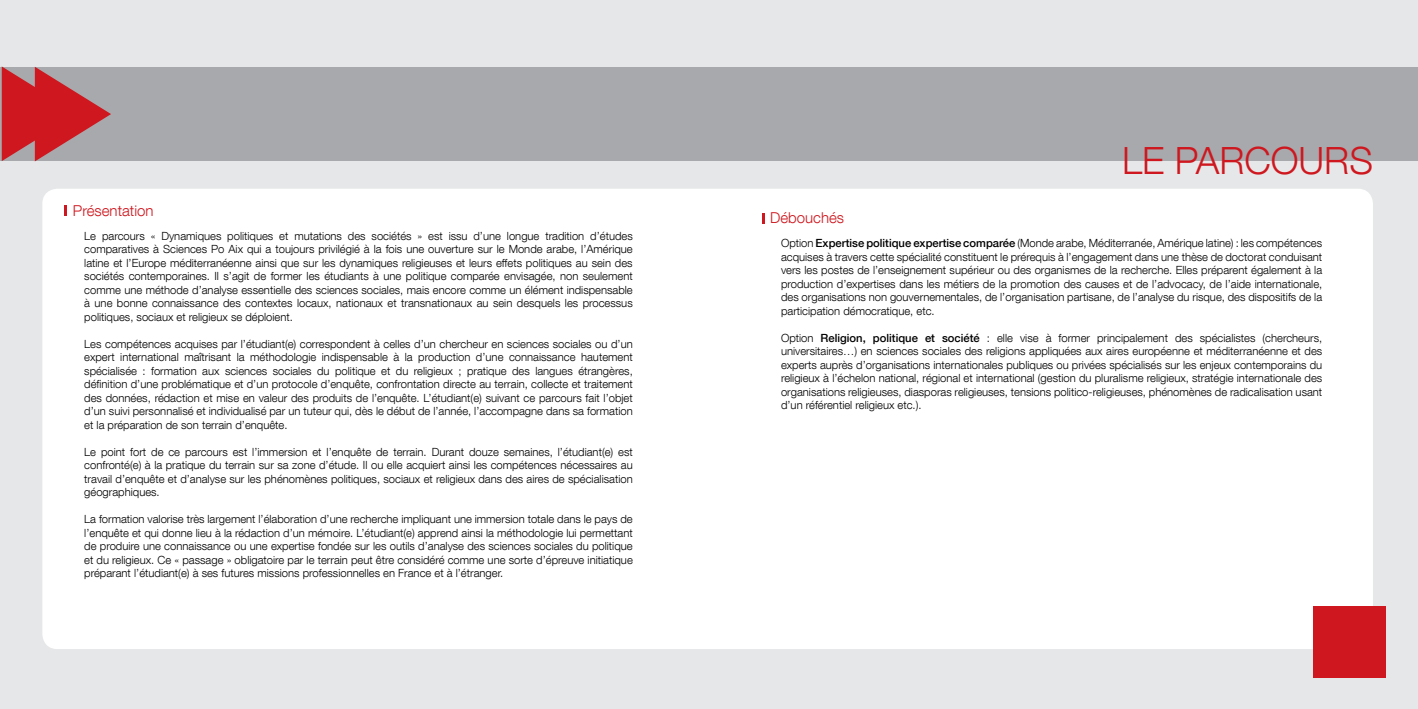
<style>
.page{position:relative;width:1418px;height:709px;background:#fff}
.page>*{position:absolute;margin:0;border:0;box-sizing:border-box;transform-origin:0 0}
.t1{font:300 37.5px "Helvetica Neue LT Com";color:#ce171e}
.t2{font:300 15px "Helvetica Neue LT Com";color:#ce171e}
.t3{font:300 11.25px/13.5px "Helvetica Neue LT Com";color:#000;text-align:justify}
.s1{font-weight:500}
</style>
<div class="page">
<div style="left:0;top:0;width:1417px;height:709px;background:#e6e7e8"></div>
<div style="left:42px;top:189px;width:1330px;height:460px;background:#fff;border-radius:15px"></div>
<svg style="left:64px;top:205px;width:3px;height:11px"></svg>
<svg style="left:762px;top:213px;width:2px;height:10px"></svg>
<div style="left:0;top:67px;width:1417px;height:93px;background:#a7a9ac"></div>
<svg style="left:2px;top:66px;width:109px;height:95px"></svg>
<div style="left:1313px;top:606px;width:72px;height:71px;background:#ce171e"></div>
<h2 class="t2" style="left:73px;top:201px;width:82px">Présentation</h2>
<p class="t3" style="left:84px;top:229px;width:550px">Le parcours « Dynamiques politiques et mutations des sociétés » est issu d’une longue tradition d’études comparatives à Sciences Po Aix qui a toujours privilégié à la fois une ouverture sur le Monde arabe, l’Amérique latine et l’Europe méditerranéenne ainsi que sur les dynamiques religieuses et leurs effets politiques au sein des sociétés contemporaines. Il s’agit de former les étudiants à une politique comparée envisagée, non seulement comme une méthode d’analyse essentielle des sciences sociales, mais encore comme un élément indispensable à une bonne connaissance des contextes locaux, nationaux et transnationaux au sein desquels les processus politiques, sociaux et religieux se déploient.</p>
<p class="t3" style="left:84px;top:337px;width:550px">Les compétences acquises par l’étudiant(e) correspondent à celles d’un chercheur en sciences sociales ou d’un expert international maîtrisant la méthodologie indispensable à la production d’une connaissance hautement spécialisée : formation aux sciences sociales du politique et du religieux ; pratique des langues étrangères, définition d’une problématique et d’un protocole d’enquête, confrontation directe au terrain, collecte et traitement des données, rédaction et mise en valeur des produits de l’enquête. L’étudiant(e) suivant ce parcours fait l’objet d’un suivi personnalisé et individualisé par un tuteur qui, dès le début de l’année, l’accompagne dans sa formation et la préparation de son terrain d’enquête.</p>
<p class="t3" style="left:84px;top:445px;width:550px">Le point fort de ce parcours est l’immersion et l’enquête de terrain. Durant douze semaines, l’étudiant(e) est confronté(e) à la pratique du terrain sur sa zone d’étude. Il ou elle acquiert ainsi les compétences nécessaires au travail d’enquête et d’analyse sur les phénomènes politiques, sociaux et religieux dans des aires de spécialisation géographiques.</p>
<p class="t3" style="left:84px;top:512px;width:550px">La formation valorise très largement l’élaboration d’une recherche impliquant une immersion totale dans le pays de l’enquête et qui donne lieu à la rédaction d’un mémoire. L’étudiant(e) apprend ainsi la méthodologie lui permettant de produire une connaissance ou une expertise fondée sur les outils d’analyse des sciences sociales du politique et du religieux. Ce « passage » obligatoire par le terrain peut être considéré comme une sorte d’épreuve initiatique préparant l’étudiant(e) à ses futures missions professionnelles en France et à l’étranger.</p>
<h1 class="t1" style="left:1122px;top:138px;width:252px">LE PARCOURS</h1>
<h2 class="t2" style="left:770px;top:209px;width:75px">Débouchés</h2>
<p class="t3" style="left:781px;top:236px;width:543px">Option <span class="s1">Expertise politique expertise comparée</span> (Monde arabe, Méditerranée, Amérique latine) : les compétences acquises à travers cette spécialité constituent le prérequis à l’engagement dans une thèse de doctorat conduisant vers les postes de l’enseignement supérieur ou des organismes de la recherche. Elles préparent également à la production d’expertises dans les métiers de la promotion des causes et de l’advocacy, de l’aide internationale, des organisations non gouvernementales, de l’organisation partisane, de l’analyse du risque, des dispositifs de la participation démocratique, etc.</p>
<p class="t3" style="left:781px;top:331px;width:543px">Option <span class="s1">Religion, politique et société</span> : elle vise à former principalement des spécialistes (chercheurs, universitaires…) en sciences sociales des religions appliquées aux aires européenne et méditerranéenne et des experts auprès d’organisations internationales publiques ou privées spécialisés sur les enjeux contemporains du religieux à l’échelon national, régional et international (gestion du pluralisme religieux, stratégie internationale des organisations religieuses, diasporas religieuses, tensions politico-religieuses, phénomènes de radicalisation usant d’un référentiel religieux etc.).</p>
</div>
